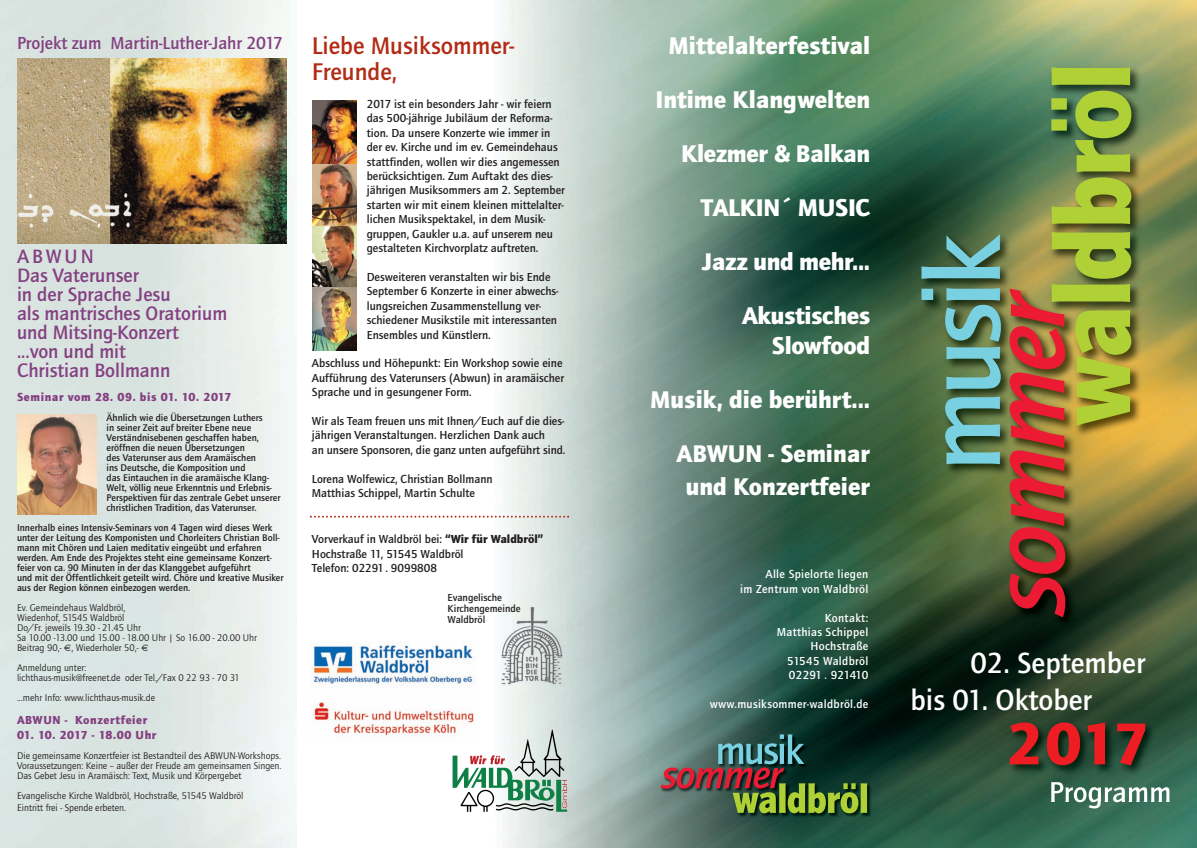
<style>
.page{position:relative;width:1197px;height:848px;background:#fff}
.page>*{position:absolute;margin:0;border:0;box-sizing:border-box;transform-origin:0 0}
.t1{font:900 61.1px "Quay Itc T";color:#ee1d23}
.t2{font:700 30px/36.5px "Quay Itc T";color:#fff}
.t3{font:900 25px/54px "Quay Itc T";color:#fff;text-align:right}
.t4{font:700 25px/26px "Quay Itc T";color:#b22c15}
.t5{font:700 20px/19px "Quay Itc T";color:#834081}
.t6{font:700 18px "Quay Itc T";color:#834081}
.t7{font:700 12px/14.4px "Quay Itc T";color:#231f20}
.t8{font:700 12px/14.4px "Quay Itc T";letter-spacing:.025em;color:#fff;text-align:right}
.t9{font:900 12px "Quay Itc T";letter-spacing:.05em;color:#834081}
.t10{font:900 12px "Quay Itc T";letter-spacing:-.005em;color:#834081}
.t11{font:700 10.5px/11.4px "Quay Itc T";color:#231f20}
.t12{font:700 10px/10px "Quay Itc T";color:#231f20}
.t13{font:10px/10px "Quay Itc T";color:#231f20}
.s1{font-weight:900}
</style>
<div class="page">
<img style="left:0;top:0;width:315px;height:848px">
<img style="left:156px;top:0;width:140px;height:848px">
<img style="left:797px;top:0;width:399px;height:848px">
<img style="left:495px;top:0;width:302px;height:848px">
<img style="left:310px;top:642px;width:165px;height:46px">
<img style="left:895px;top:0;width:275px;height:644px">
<svg style="left:945px;top:396px;width:54px;height:68px"></svg>
<svg style="left:921px;top:288px;width:79px;height:101px"></svg>
<svg style="left:921px;top:234px;width:78px;height:45px"></svg>
<img style="left:1009px;top:232px;width:122px;height:385px">
<svg style="left:1051px;top:91px;width:80px;height:133px"></svg>
<svg style="left:1051px;top:67px;width:78px;height:18px"></svg>
<img style="left:983px;top:711px;width:212px;height:89px">
<img style="left:1050px;top:782px;width:119px;height:18px">
<img style="left:312px;top:226px;width:45px;height:61px">
<img style="left:312px;top:163px;width:45px;height:63px">
<img style="left:312px;top:100px;width:45px;height:63px">
<img style="left:304px;top:694px;width:170px;height:50px">
<img style="left:497px;top:598px;width:68px;height:92px">
<svg style="left:452px;top:729px;width:115px;height:82px"></svg>
<img style="left:17px;top:58px;width:270px;height:185px">
<img style="left:312px;top:287px;width:45px;height:63px">
<svg style="left:310px;top:515px;width:259px;height:2px"></svg>
<img style="left:653px;top:723px;width:278px;height:123px">
<svg style="left:660px;top:734px;width:207px;height:79px"></svg>
<img style="left:17px;top:414px;width:80px;height:101px">
<svg style="left:64px;top:644px;width:7px;height:7px"></svg>
<svg style="left:141px;top:644px;width:7px;height:7px"></svg>
<h3 class="t6" style="left:17px;top:36px;width:267px">Projekt zum Martin-Luther-Jahr 2017</h3>
<h3 class="t3" style="left:655px;top:20px;width:216px">Mittelalterfestival<br>Intime Klangwelten<br>Klezmer &amp; Balkan<br>TALKIN´ MUSIC<br>Jazz und mehr...<br>Akustisches</h3>
<h3 class="t3" style="left:650px;top:320px;width:221px">Slowfood<br>Musik, die berührt...<br>ABWUN - Seminar</h3>
<h3 class="t3" style="left:685px;top:461px;width:186px">und Konzertfeier</h3>
<h3 class="t4" style="left:312px;top:34px;width:204px">Liebe Musiksommer-<br>Freunde,</h3>
<p class="t7" style="left:367px;top:98px;width:199px">2017 ist ein besonders Jahr - wir feiern das 500-jährige Jubiläum der Reforma&shy;tion. Da unsere Konzerte wie immer in der ev. Kirche und im ev. Gemeindehaus stattfinden, wollen wir dies angemessen berücksichtigen. Zum Auftakt des dies&shy;jährigen Musiksommers am 2. September starten wir mit einem kleinen mittelalter&shy;lichen Musikspektakel, in dem Musik&shy;gruppen, Gaukler u.a. auf unserem neu gestalteten Kirchvorplatz auftreten.</p>
<p class="t7" style="left:367px;top:271px;width:193px">Desweiteren veranstalten wir bis Ende September 6 Konzerte in einer abwechs&shy;lungsreichen Zusammenstellung ver&shy;schiedener Musikstile mit interessanten Ensembles und Künstlern.</p>
<p class="t7" style="left:312px;top:357px;width:253px">Abschluss und Höhepunkt: Ein Workshop sowie eine<br>Aufführung des Vaterunsers (Abwun) in aramäischer<br>Sprache und in gesungener Form.</p>
<p class="t7" style="left:312px;top:415px;width:255px">Wir als Team freuen uns mit Ihnen/Euch auf die dies&shy;jährigen Veranstaltungen. Herzlichen Dank auch<br>an unsere Sponsoren, die ganz unten aufgeführt sind.</p>
<p class="t7" style="left:312px;top:472px;width:182px">Lorena Wolfewicz, Christian Bollmann<br>Matthias Schippel, Martin Schulte</p>
<p class="t7" style="left:312px;top:533px;width:233px">Vorverkauf in Waldbröl bei: <span class="s1">“Wir für Waldbröl”<br></span>Hochstraße 11, 51545 Waldbröl<br>Telefon: 02291. 9099808</p>
<p class="t11" style="left:447px;top:592px;width:74px">Evangelische<br>Kirchengemeinde<br>Waldbröl</p>
<h3 class="t5" style="left:17px;top:248px;width:212px">ABWUN<br>Das Vaterunser<br>in der Sprache Jesu<br>als mantrisches Oratorium und Mitsing-Konzert<br>...von und mit<br>Christian Bollmann</h3>
<p class="t9" style="left:17px;top:392px;width:216px">Seminar vom 28. 09. bis 01. 10. 2017</p>
<p class="t12" style="left:107px;top:413px;width:175px">Ähnlich wie die Übersetzungen Luthers<br>in seiner Zeit auf breiter Ebene neue Verständnisebenen geschaffen haben, eröffnen die neuen Übersetzungen<br>des Vaterunser aus dem Aramäischen<br>ins Deutsche, die Komposition und<br>das Eintauchen in die aramäische Klang-Welt, völlig neue Erkenntnis und Erlebnis-Perspektiven für das zentrale Gebet unserer christlichen Tradition, das Vaterunser.</p>
<p class="t12" style="left:17px;top:523px;width:268px">Innerhalb eines Intensiv-Seminars von 4 Tagen wird dieses Werk unter der Leitung des Komponisten und Chorleiters Christian Boll&shy;mann mit Chören und Laien meditativ eingeübt und erfahren werden. Am Ende des Projektes steht eine gemeinsame Konzert&shy;feier von ca. 90 Minuten in der das Klanggebet aufgeführt<br>und mit der Öffentlichkeit geteilt wird. Chöre und kreative Musiker aus der Region können einbezogen werden.</p>
<p class="t13" style="left:17px;top:603px;width:241px">Ev. Gemeindehaus Waldbröl,<br>Wiedenhof, 51545 Waldbröl<br>Do/Fr. jeweils 19.30 - 21.45 Uhr<br>Sa 10.00 -13.00 und 15.00 - 18.00 Uhr | So 16.00 - 20.00 Uhr Beitrag 90,- , Wiederholer 50,-</p>
<p class="t13" style="left:17px;top:663px;width:224px">Anmeldung unter:<br>lichthaus-musik@freenet.de oder Tel./Fax 0 22 93 - 70 31</p>
<p class="t13" style="left:17px;top:693px;width:140px">...mehr Info: www.lichthaus-musik.de</p>
<p class="t9" style="left:17px;top:716px;width:132px">ABWUN - Konzertfeier</p>
<p class="t10" style="left:17px;top:730px;width:141px">01. 10. 2017 - 18.00 Uhr</p>
<p class="t13" style="left:17px;top:751px;width:266px;text-align:justify">Die gemeinsame Konzertfeier ist Bestandteil des ABWUN-Workshops.<br>Voraussetzungen: Keine – außer der Freude am gemeinsamen Singen.<br>Das Gebet Jesu in Aramäisch: Text, Musik und Körpergebet</p>
<p class="t13" style="left:17px;top:790px;width:228px;line-height:12px">Evangelische Kirche Waldbröl, Hochstraße, 51545 Waldbröl<br>Eintritt frei - Spende erbeten.</p>
<p class="t8" style="left:740px;top:568px;width:130px">Alle Spielorte liegen<br>im Zentrum von Waldbröl</p>
<p class="t8" style="left:776px;top:611px;width:93px">Kontakt:<br>Matthias Schippel<br>Hochstraße<br>51545 Waldbröl<br>02291 . 921410</p>
<p class="t8" style="left:709px;top:697px;width:160px">www.musiksommer-waldbröl.de</p>
<h2 class="t2" style="left:910px;top:647px;width:236px;text-indent:60px">02. September bis 01. Oktober</h2>
<h1 class="t1" style="left:1006px;top:720px;width:144px">2017</h1>
<h2 class="t2" style="left:1048px;top:776px;width:124px">Programm</h2>
</div>
